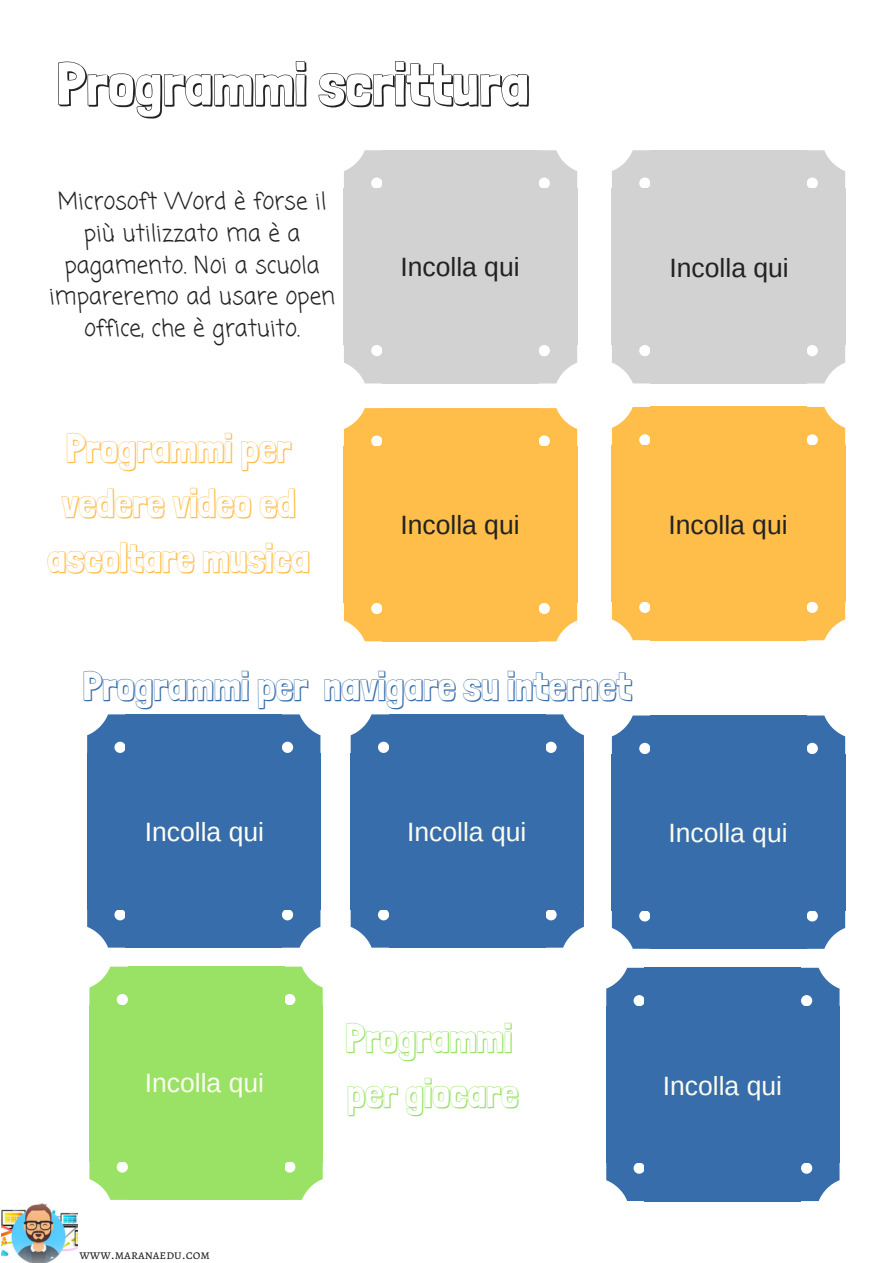
<style>
.page{position:relative;width:893px;height:1263px;background:#fff}
.page>*{position:absolute;margin:0;border:0;box-sizing:border-box;transform-origin:0 0}
.t1{font:59.55px "Londrina Shadow";color:#222}
.t2{font:39.75px/55.2px "Londrina Shadow";color:#ffbd4a;text-align:center}
.t3{font:39.75px "Londrina Shadow";color:#376daa}
.t4{font:39.75px/55.2px "Londrina Shadow";color:#99e265}
.t5{font:26.55px "Arimo";color:#222}
.t6{font:26.55px "Arimo";color:#fcfcf0}
.t7{font:26.55px "Arimo";color:#fffff8}
.t8{font:23.25px/31.5px "Coming Soon";color:#222;text-align:center}
.t9{font:13.2px "Alegreya SC";color:#222}
</style>
<div class="page">
<svg style="left:344px;top:150px;width:38px;height:39px"></svg>
<div style="left:344px;top:189px;width:39px;height:156px;background:#d3d2d2"></div>
<svg style="left:344px;top:345px;width:38px;height:38px"></svg>
<svg style="left:539px;top:345px;width:38px;height:38px"></svg>
<div style="left:382px;top:344px;width:157px;height:39px;background:#d3d2d2"></div>
<div style="left:382px;top:189px;width:157px;height:156px;background:#d3d2d2"></div>
<div style="left:382px;top:150px;width:157px;height:39px;background:#d3d2d2"></div>
<div style="left:538px;top:189px;width:39px;height:156px;background:#d3d2d2"></div>
<svg style="left:539px;top:150px;width:38px;height:39px"></svg>
<svg style="left:612px;top:150px;width:38px;height:39px"></svg>
<div style="left:612px;top:189px;width:39px;height:156px;background:#d3d2d2"></div>
<svg style="left:612px;top:345px;width:38px;height:38px"></svg>
<svg style="left:807px;top:345px;width:38px;height:38px"></svg>
<div style="left:650px;top:344px;width:157px;height:39px;background:#d3d2d2"></div>
<div style="left:650px;top:189px;width:157px;height:156px;background:#d3d2d2"></div>
<div style="left:650px;top:150px;width:157px;height:39px;background:#d3d2d2"></div>
<div style="left:806px;top:189px;width:39px;height:156px;background:#d3d2d2"></div>
<svg style="left:807px;top:150px;width:38px;height:39px"></svg>
<svg style="left:344px;top:408px;width:38px;height:39px"></svg>
<div style="left:344px;top:447px;width:39px;height:156px;background:#ffbd4a"></div>
<svg style="left:344px;top:603px;width:38px;height:38px"></svg>
<svg style="left:539px;top:603px;width:38px;height:38px"></svg>
<div style="left:382px;top:602px;width:157px;height:39px;background:#ffbd4a"></div>
<div style="left:382px;top:447px;width:157px;height:156px;background:#ffbd4a"></div>
<div style="left:382px;top:408px;width:157px;height:39px;background:#ffbd4a"></div>
<div style="left:538px;top:447px;width:39px;height:156px;background:#ffbd4a"></div>
<svg style="left:539px;top:408px;width:38px;height:39px"></svg>
<svg style="left:612px;top:407px;width:38px;height:38px"></svg>
<div style="left:612px;top:445px;width:39px;height:157px;background:#ffbd4a"></div>
<svg style="left:612px;top:602px;width:38px;height:38px"></svg>
<svg style="left:807px;top:602px;width:38px;height:38px"></svg>
<div style="left:650px;top:601px;width:157px;height:39px;background:#ffbd4a"></div>
<div style="left:650px;top:445px;width:157px;height:157px;background:#ffbd4a"></div>
<div style="left:650px;top:407px;width:157px;height:39px;background:#ffbd4a"></div>
<div style="left:806px;top:445px;width:39px;height:157px;background:#ffbd4a"></div>
<svg style="left:807px;top:407px;width:38px;height:38px"></svg>
<svg style="left:87px;top:714px;width:39px;height:39px"></svg>
<div style="left:87px;top:753px;width:39px;height:156px;background:#376daa"></div>
<svg style="left:87px;top:909px;width:39px;height:39px"></svg>
<svg style="left:282px;top:909px;width:38px;height:39px"></svg>
<div style="left:126px;top:909px;width:156px;height:39px;background:#376daa"></div>
<div style="left:126px;top:753px;width:156px;height:156px;background:#376daa"></div>
<div style="left:126px;top:714px;width:156px;height:39px;background:#376daa"></div>
<div style="left:281px;top:753px;width:39px;height:156px;background:#376daa"></div>
<svg style="left:282px;top:714px;width:38px;height:39px"></svg>
<svg style="left:351px;top:714px;width:38px;height:39px"></svg>
<div style="left:351px;top:753px;width:39px;height:156px;background:#376daa"></div>
<svg style="left:351px;top:909px;width:38px;height:39px"></svg>
<svg style="left:545px;top:909px;width:39px;height:39px"></svg>
<div style="left:389px;top:909px;width:156px;height:39px;background:#376daa"></div>
<div style="left:389px;top:753px;width:156px;height:156px;background:#376daa"></div>
<div style="left:389px;top:714px;width:156px;height:39px;background:#376daa"></div>
<div style="left:545px;top:753px;width:39px;height:156px;background:#376daa"></div>
<svg style="left:545px;top:714px;width:39px;height:39px"></svg>
<svg style="left:612px;top:715px;width:38px;height:39px"></svg>
<div style="left:612px;top:754px;width:39px;height:156px;background:#376daa"></div>
<svg style="left:612px;top:910px;width:38px;height:39px"></svg>
<svg style="left:807px;top:910px;width:38px;height:39px"></svg>
<div style="left:650px;top:910px;width:157px;height:39px;background:#376daa"></div>
<div style="left:650px;top:754px;width:157px;height:156px;background:#376daa"></div>
<div style="left:650px;top:715px;width:157px;height:39px;background:#376daa"></div>
<div style="left:806px;top:754px;width:39px;height:156px;background:#376daa"></div>
<svg style="left:807px;top:715px;width:38px;height:39px"></svg>
<svg style="left:606px;top:968px;width:39px;height:38px"></svg>
<div style="left:606px;top:1006px;width:39px;height:156px;background:#376daa"></div>
<svg style="left:606px;top:1162px;width:39px;height:39px"></svg>
<svg style="left:801px;top:1162px;width:38px;height:39px"></svg>
<div style="left:645px;top:1162px;width:156px;height:39px;background:#376daa"></div>
<div style="left:645px;top:1006px;width:156px;height:156px;background:#376daa"></div>
<div style="left:645px;top:968px;width:156px;height:39px;background:#376daa"></div>
<div style="left:800px;top:1006px;width:39px;height:156px;background:#376daa"></div>
<svg style="left:801px;top:968px;width:38px;height:38px"></svg>
<svg style="left:89px;top:967px;width:39px;height:38px"></svg>
<div style="left:89px;top:1005px;width:39px;height:156px;background:#99e265"></div>
<svg style="left:89px;top:1161px;width:39px;height:39px"></svg>
<svg style="left:284px;top:1161px;width:39px;height:39px"></svg>
<div style="left:128px;top:1161px;width:156px;height:39px;background:#99e265"></div>
<div style="left:128px;top:1005px;width:156px;height:156px;background:#99e265"></div>
<div style="left:128px;top:967px;width:156px;height:39px;background:#99e265"></div>
<div style="left:284px;top:1005px;width:39px;height:156px;background:#99e265"></div>
<svg style="left:284px;top:967px;width:39px;height:38px"></svg>
<img style="left:1px;top:1204px;width:77px;height:59px">
<h1 class="t1" style="left:56px;top:48px;width:474px">Programmi scrittura</h1>
<p class="t8" style="left:49px;top:187px;width:287px">Microsoft Word è forse il più utilizzato ma è a pagamento. Noi a scuola impareremo ad usare open office, che è gratuito.</p>
<h2 class="t2" style="left:47px;top:420px;width:264px">Programmi per vedere video ed ascoltare musica</h2>
<p class="t5" style="left:400px;top:252px;width:121px">Incolla qui</p>
<p class="t5" style="left:669px;top:253px;width:121px">Incolla qui</p>
<p class="t5" style="left:400px;top:510px;width:121px">Incolla qui</p>
<p class="t5" style="left:668px;top:510px;width:121px">Incolla qui</p>
<h2 class="t3" style="left:82px;top:663px;width:551px">Programmi per navigare su internet</h2>
<p class="t7" style="left:145px;top:817px;width:121px">Incolla qui</p>
<p class="t6" style="left:407px;top:817px;width:121px">Incolla qui</p>
<p class="t6" style="left:668px;top:818px;width:121px">Incolla qui</p>
<p class="t6" style="left:145px;top:1068px;width:121px">Incolla qui</p>
<p class="t9" style="left:79px;top:1245px;width:132px">www.maranaedu.com</p>
<h2 class="t4" style="left:345px;top:1010px;width:175px">Programmi per giocare</h2>
<p class="t6" style="left:663px;top:1070px;width:121px">Incolla qui</p>
</div>
